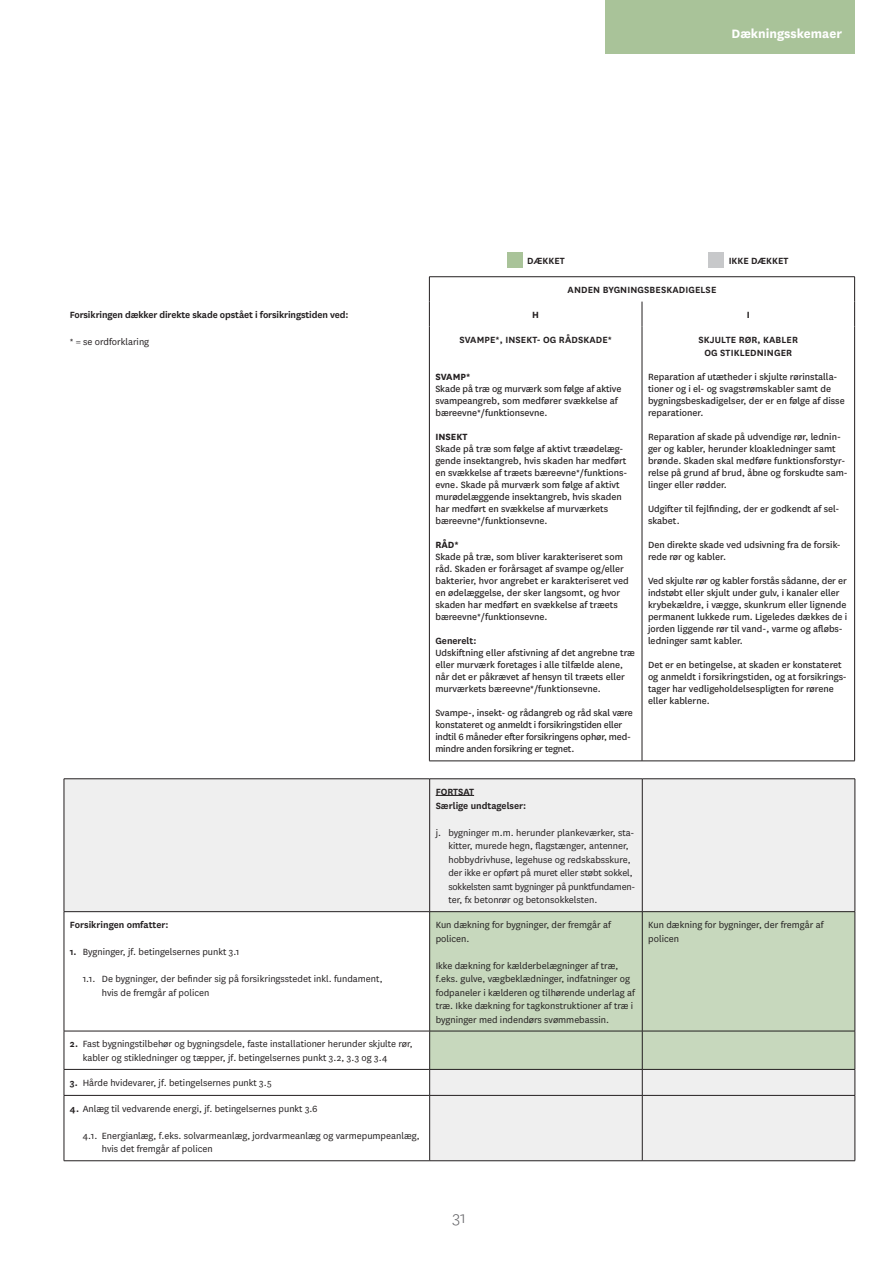
<style>
.page{position:relative;width:893px;height:1263px;background:#fff}
.page>*{position:absolute;margin:0;border:0;box-sizing:border-box;transform-origin:0 0}
.t1{font:300 18px "National";color:#636366}
.t2{font:700 14.25px "National";color:#fff}
.t3{font:10.5px/12px "National";color:#231f20}
.t4{font:10.5px/13.5px "National";color:#231f20}
.t5{font:600 10.5px/13.5px "National";color:#231f20;text-align:center}
.t6{font:10.5px/12px "National";letter-spacing:-.02em;color:#231f20}
.t7{font:700 10.5px "National";color:#231f20}
.s1{font-weight:600}
</style>
<div class="page">
<div style="left:605px;top:0;width:250px;height:54px;background:#a9c399"></div>
<svg style="left:428px;top:277px;width:426px;height:484px"></svg>
<hr style="left:429px;top:276px;width:213px;height:1px;background:#231f20">
<hr style="left:642px;top:276px;width:213px;height:1px;background:#231f20">
<svg style="left:429px;top:277px;width:1px;height:49px"></svg>
<svg style="left:642px;top:302px;width:1px;height:24px"></svg>
<svg style="left:854px;top:277px;width:1px;height:49px"></svg>
<hr style="left:429px;top:326px;width:1px;height:435px;background:#231f20">
<hr style="left:642px;top:326px;width:1px;height:435px;background:#231f20">
<hr style="left:854px;top:326px;width:1px;height:435px;background:#231f20">
<hr style="left:429px;top:761px;width:213px;height:1px;background:#231f20">
<hr style="left:642px;top:761px;width:213px;height:1px;background:#231f20">
<div style="left:507px;top:252px;width:16px;height:16px;background:#a9c399"></div>
<div style="left:708px;top:252px;width:16px;height:16px;background:#c7c8ca"></div>
<div style="left:65px;top:779px;width:790px;height:381px;background:#efefef"></div>
<svg style="left:65px;top:912px;width:364px;height:248px"></svg>
<div style="left:430px;top:912px;width:425px;height:157px;background:#c7d8bd"></div>
<hr style="left:64px;top:778px;width:366px;height:1px;background:#231f20">
<hr style="left:64px;top:779px;width:1px;height:132px;background:#231f20">
<hr style="left:430px;top:778px;width:212px;height:1px;background:#231f20">
<hr style="left:429px;top:779px;width:1px;height:132px;background:#231f20">
<hr style="left:642px;top:778px;width:213px;height:1px;background:#231f20">
<hr style="left:642px;top:779px;width:1px;height:132px;background:#231f20">
<hr style="left:855px;top:779px;width:1px;height:132px;background:#231f20">
<hr style="left:64px;top:911px;width:366px;height:1px;background:#231f20">
<hr style="left:64px;top:912px;width:1px;height:119px;background:#231f20">
<hr style="left:430px;top:911px;width:212px;height:1px;background:#231f20">
<hr style="left:429px;top:912px;width:1px;height:119px;background:#231f20">
<hr style="left:642px;top:911px;width:213px;height:1px;background:#231f20">
<hr style="left:642px;top:912px;width:1px;height:119px;background:#231f20">
<hr style="left:855px;top:912px;width:1px;height:119px;background:#231f20">
<hr style="left:64px;top:1031px;width:366px;height:1px;background:#231f20">
<hr style="left:64px;top:1031px;width:1px;height:38px;background:#231f20">
<hr style="left:430px;top:1031px;width:212px;height:1px;background:#231f20">
<hr style="left:429px;top:1031px;width:1px;height:38px;background:#231f20">
<hr style="left:64px;top:1069px;width:366px;height:1px;background:#231f20">
<svg style="left:64px;top:1069px;width:1px;height:26px"></svg>
<hr style="left:64px;top:1095px;width:366px;height:1px;background:#231f20">
<hr style="left:64px;top:1095px;width:1px;height:65px;background:#231f20">
<hr style="left:64px;top:1160px;width:366px;height:1px;background:#231f20">
<hr style="left:642px;top:1031px;width:213px;height:1px;background:#231f20">
<hr style="left:642px;top:1031px;width:1px;height:38px;background:#231f20">
<hr style="left:855px;top:1031px;width:1px;height:38px;background:#231f20">
<hr style="left:430px;top:1069px;width:212px;height:1px;background:#231f20">
<svg style="left:429px;top:1069px;width:1px;height:26px"></svg>
<hr style="left:642px;top:1069px;width:213px;height:1px;background:#231f20">
<svg style="left:642px;top:1069px;width:1px;height:26px"></svg>
<svg style="left:855px;top:1069px;width:1px;height:26px"></svg>
<hr style="left:430px;top:1095px;width:212px;height:1px;background:#231f20">
<hr style="left:429px;top:1095px;width:1px;height:65px;background:#231f20">
<hr style="left:642px;top:1095px;width:213px;height:1px;background:#231f20">
<hr style="left:642px;top:1095px;width:1px;height:65px;background:#231f20">
<hr style="left:855px;top:1095px;width:1px;height:65px;background:#231f20">
<hr style="left:642px;top:1160px;width:213px;height:1px;background:#231f20">
<hr style="left:430px;top:1160px;width:212px;height:1px;background:#231f20">
<hr style="left:436px;top:795px;width:38px;height:1px;background:#231f20">
<h2 class="t2" style="left:731px;top:24px;width:112px">Dækningsskemaer</h2>
<p class="t5" style="left:70px;top:307px;width:280px">Forsikringen dækker direkte skade opstået i forsikringstiden ved:</p>
<p class="t4" style="left:70px;top:335px;width:81px">* = se ordforklaring</p>
<p class="t5" style="left:70px;top:917px;width:100px">Forsikringen omfatter:</p>
<p class="t4" style="left:70px;top:944px;width:171px"><span class="s1">1.</span> Bygninger, jf. betingelsernes punkt 3.1</p>
<p class="t4" style="left:102px;top:971px;width:282px;text-indent:-19px">1.1. De bygninger, der befinder sig på forsikringsstedet inkl. fundament, hvis de fremgår af policen</p>
<p class="t4" style="left:70px;top:1037px;width:344px"><span class="s1">2.</span> Fast bygningstilbehør og bygningsdele, faste installationer herunder skjulte rør,</p>
<p class="t4" style="left:83px;top:1050px;width:306px">kabler og stikledninger og tæpper, jf. betingelsernes punkt 3.2, 3.3 og 3.4</p>
<p class="t4" style="left:70px;top:1075px;width:203px"><span class="s1">3.</span> Hårde hvidevarer, jf. betingelsernes punkt 3.5</p>
<p class="t4" style="left:70px;top:1101px;width:249px"><span class="s1">4.</span> Anlæg til vedvarende energi, jf. betingelsernes punkt 3.6</p>
<p class="t4" style="left:83px;top:1128px;width:338px">4.1. Energianlæg, f.eks. solvarmeanlæg, jordvarmeanlæg og varmepumpeanlæg,</p>
<p class="t4" style="left:102px;top:1142px;width:112px">hvis det fremgår af policen</p>
<p class="t5" style="left:527px;top:253px;width:39px">DÆKKET</p>
<p class="t5" style="left:729px;top:253px;width:61px">IKKE DÆKKET</p>
<p class="t5" style="left:568px;top:282px;width:150px">ANDEN BYGNINGSBESKADIGELSE</p>
<p class="t7" style="left:532px;top:307px;width:8px">H</p>
<p class="t7" style="left:747px;top:307px;width:5px">I</p>
<p class="t5" style="left:459px;top:332px;width:154px">SVAMPE*, INSEKT- OG RÅDSKADE*</p>
<p class="t7" style="left:435px;top:370px;width:37px">SVAMP*</p>
<p class="t3" style="left:435px;top:383px;width:188px">Skade på træ og murværk som følge af aktive svampeangreb, som medfører svækkelse af bæreevne*/funktionsevne.</p>
<p class="t7" style="left:435px;top:430px;width:34px">INSEKT</p>
<p class="t3" style="left:435px;top:443px;width:193px">Skade på træ som følge af aktivt træødelæg&shy;gende insektangreb, hvis skaden har medført en svækkelse af træets bæreevne*/funktions&shy;evne. Skade på murværk som følge af aktivt murødelæggende insektangreb, hvis skaden har medført en svækkelse af murværkets bæreevne*/funktionsevne.</p>
<p class="t7" style="left:435px;top:538px;width:25px">RÅD*</p>
<p class="t3" style="left:435px;top:551px;width:195px">Skade på træ, som bliver karakteriseret som råd. Skaden er forårsaget af svampe og/eller bakterier, hvor angrebet er karakteriseret ved en ødelæggelse, der sker langsomt, og hvor skaden har medført en svækkelse af træets bæreevne*/funktionsevne.</p>
<p class="t5" style="left:435px;top:634px;width:43px">Generelt:</p>
<p class="t3" style="left:435px;top:647px;width:201px">Udskiftning eller afstivning af det angrebne træ eller murværk foretages i alle tilfælde alene, når det er påkrævet af hensyn til træets eller murværkets bæreevne*/funktionsevne.</p>
<p class="t6" style="left:435px;top:707px;width:199px">Svampe-, insekt- og rådangreb og råd skal være konstateret og anmeldt i forsikringstiden eller indtil 6 måneder efter forsikringens ophør, med&shy;mindre anden forsikring er tegnet.</p>
<p class="t5" style="left:699px;top:332px;width:101px">SKJULTE RØR, KABLER<br>OG STIKLEDNINGER</p>
<p class="t3" style="left:648px;top:371px;width:198px">Reparation af utætheder i skjulte rørinstalla&shy;tioner og i el- og svagstrømskabler samt de bygningsbeskadigelser, der er en følge af disse reparationer.</p>
<p class="t3" style="left:648px;top:431px;width:201px">Reparation af skade på udvendige rør, lednin&shy;ger og kabler, herunder kloakledninger samt brønde. Skaden skal medføre funktionsforstyr&shy;relse på grund af brud, åbne og forskudte sam&shy;linger eller rødder.</p>
<p class="t3" style="left:648px;top:503px;width:193px">Udgifter til fejlfinding, der er godkendt af sel&shy;skabet.</p>
<p class="t3" style="left:648px;top:539px;width:194px">Den direkte skade ved udsivning fra de forsik&shy;rede rør og kabler.</p>
<p class="t3" style="left:648px;top:575px;width:201px">Ved skjulte rør og kabler forstås sådanne, der er indstøbt eller skjult under gulv, i kanaler eller krybekældre, i vægge, skunkrum eller lignende permanent lukkede rum. Ligeledes dækkes de i jorden liggende rør til vand-, varme og afløbs&shy;ledninger samt kabler.</p>
<p class="t3" style="left:648px;top:659px;width:200px">Det er en betingelse, at skaden er konstateret og anmeldt i forsikringstiden, og at forsikrings&shy;tager har vedligeholdelsespligten for rørene eller kablerne.</p>
<p class="t5" style="left:436px;top:784px;width:40px">FORTSAT</p>
<p class="t5" style="left:436px;top:798px;width:92px">Særlige undtagelser:</p>
<p class="t4" style="left:448px;top:825px;width:188px;text-indent:-13px">j. bygninger m.m. herunder plankeværker, sta&shy;kitter, murede hegn, flagstænger, antenner, hobbydrivhuse, legehuse og redskabsskure, der ikke er opført på muret eller støbt sokkel, sokkelsten samt bygninger på punktfundamen&shy;ter, fx betonrør og betonsokkelsten.</p>
<p class="t4" style="left:436px;top:917px;width:177px">Kun dækning for bygninger, der fremgår af policen.</p>
<p class="t4" style="left:436px;top:958px;width:201px">Ikke dækning for kælderbelægninger af træ, f.eks. gulve, vægbeklædninger, indfatninger og fodpaneler i kælderen og tilhørende underlag af træ. Ikke dækning for tagkonstruktioner af træ i bygninger med indendørs svømmebassin.</p>
<p class="t4" style="left:648px;top:917px;width:177px">Kun dækning for bygninger, der fremgår af policen</p>
<h1 class="t1" style="left:452px;top:1207px;width:15px">31</h1>
</div>
